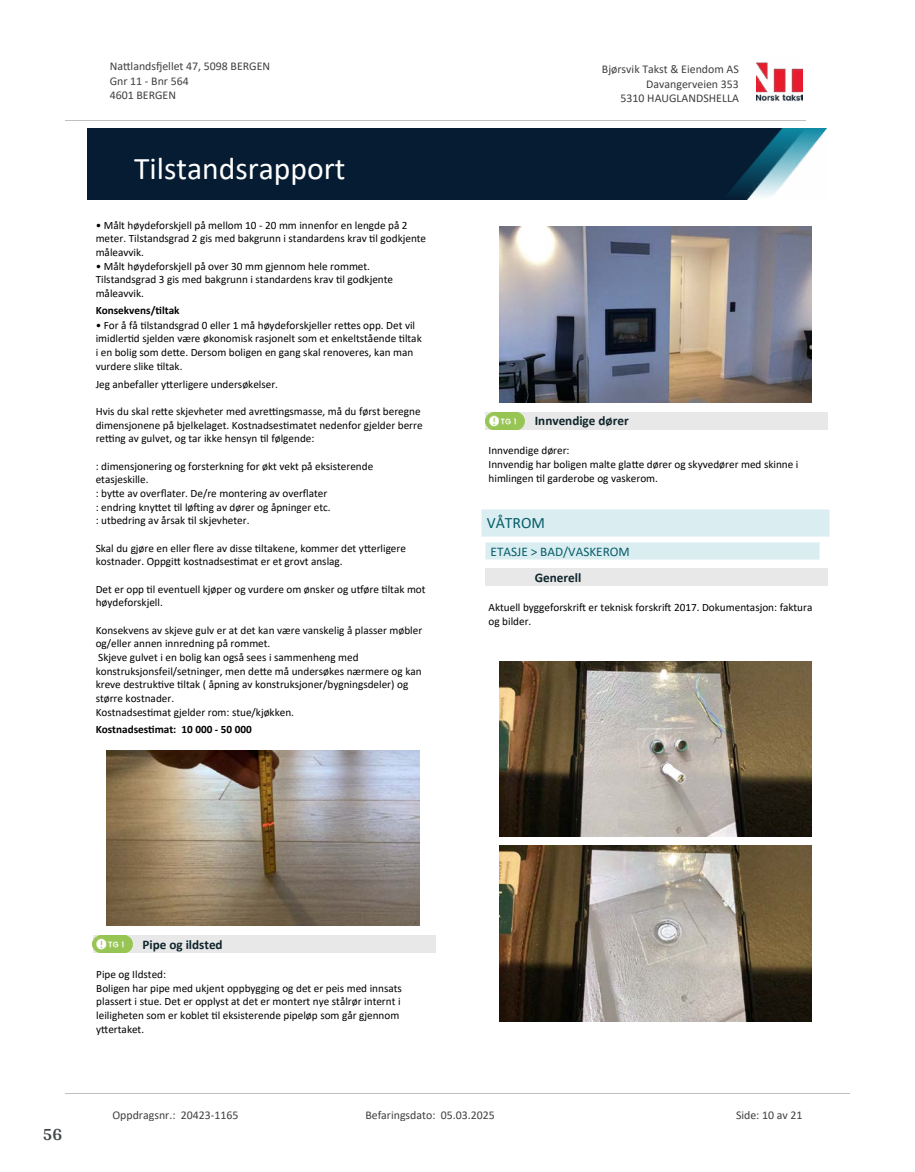
<style>
.page{position:relative;width:915px;height:1172px;background:#fff}
.page>*{position:absolute;margin:0;border:0;box-sizing:border-box;transform-origin:0 0}
.t1{font:31.65px "Calibri";color:#fff}
.t2{font:700 18px "Arya";color:#414749}
.t3{font:15.75px "Calibri";color:#065c69}
.t4{font:700 13.2px "Calibri";color:#0f252c}
.t5{font:13.2px "Calibri";color:#065c69}
.t6{font:11.85px/14.5px "Calibri";color:#404040}
.t7{font:11.25px/13.6px "Calibri";color:#000}
.t8{font:700 11.25px "Calibri";color:#000}
</style>
<div class="page">
<img style="left:107px;top:750px;width:312px;height:176px">
<div style="left:93px;top:935px;width:342px;height:17px;background:#e8e8e8"></div>
<svg style="left:97px;top:935px;width:36px;height:13px"></svg>
<img style="left:93px;top:936px;width:39px;height:16px">
<img style="left:499px;top:226px;width:312px;height:176px">
<div style="left:485px;top:412px;width:342px;height:17px;background:#e8e8e8"></div>
<img style="left:485px;top:412px;width:39px;height:17px">
<div style="left:481px;top:510px;width:347px;height:26px;background:#daeef2"></div>
<svg style="left:481px;top:511px;width:1px;height:25px"></svg>
<svg style="left:828px;top:511px;width:1px;height:25px"></svg>
<hr style="left:481px;top:510px;width:348px;height:1px;background:#eaf5f7">
<hr style="left:481px;top:536px;width:348px;height:1px;background:#eaf5f7">
<div style="left:485px;top:568px;width:342px;height:18px;background:#e8e8e8"></div>
<div style="left:485px;top:543px;width:334px;height:16px;background:#daeef2"></div>
<svg style="left:485px;top:544px;width:1px;height:15px"></svg>
<svg style="left:819px;top:543px;width:1px;height:16px"></svg>
<hr style="left:485px;top:543px;width:334px;height:1px;background:#eaf5f7">
<hr style="left:485px;top:559px;width:334px;height:1px;background:#eaf5f7">
<img style="left:499px;top:661px;width:312px;height:176px">
<img style="left:499px;top:846px;width:312px;height:176px">
<img style="left:756px;top:62px;width:46px;height:40px">
<hr style="left:65px;top:120px;width:740px;height:1px;background:#c0c0c0">
<img style="left:88px;top:129px;width:738px;height:71px">
<hr style="left:65px;top:1093px;width:784px;height:1px;background:#c0c0c0">
<p class="t6" style="left:110px;top:59px;width:162px">Na琀琀lands昀樀ellet 47, 5098 BERGEN<br>Gnr 11 - Bnr 564<br>4601 BERGEN</p>
<p class="t6" style="left:601px;top:62px;width:138px">Bjørsvik Takst &amp; Eiendom AS</p>
<p class="t6" style="left:646px;top:76px;width:94px">Davangerveien 353</p>
<p class="t6" style="left:620px;top:90px;width:120px">5310 HAUGLANDSHELLA</p>
<h1 class="t1" style="left:134px;top:147px;width:213px">Tilstandsrapport</h1>
<p class="t7" style="left:96px;top:218px;width:332px">• Målt høydeforskjell på mellom 10 - 20 mm innenfor en lengde på 2 meter. Tilstandsgrad 2 gis med bakgrunn i standardens krav 琀椀l godkjente måleavvik.</p>
<p class="t7" style="left:96px;top:259px;width:299px">• Målt høydeforskjell på over 30 mm gjennom hele rommet.<br>Tilstandsgrad 3 gis med bakgrunn i standardens krav 琀椀l godkjente måleavvik.</p>
<p class="t8" style="left:96px;top:303px;width:85px">Konsekvens/琀椀ltak</p>
<p class="t7" style="left:96px;top:318px;width:327px">• For å få 琀椀lstandsgrad 0 eller 1 må høydeforskjeller re琀琀es opp. Det vil imidler琀椀d sjelden være økonomisk rasjonelt som et enkeltstående 琀椀ltak i en bolig som de琀琀e. Dersom boligen en gang skal renoveres, kan man vurdere slike 琀椀ltak.</p>
<p class="t7" style="left:96px;top:377px;width:184px">Jeg anbefaller y琀琀erligere undersøkelser.</p>
<p class="t7" style="left:96px;top:404px;width:328px">Hvis du skal re琀琀e skjevheter med avre琀紀ngsmasse, må du først beregne dimensjonene på bjelkelaget. Kostnadses琀椀matet nedenfor gjelder berre re琀紀ng av gulvet, og tar ikke hensyn 琀椀l følgende:</p>
<p class="t7" style="left:96px;top:459px;width:279px">: dimensjonering og forsterkning for økt vekt på eksisterende etasjeskille.<br>: by琀琀e av over昀氀ater. De/re montering av over昀氀ater<br>: endring kny琀琀et 琀椀l lø昀琀ing av dører og åpninger etc.<br>: utbedring av årsak 琀椀l skjevheter.</p>
<p class="t7" style="left:96px;top:541px;width:312px">Skal du gjøre en eller 昀氀ere av disse 琀椀ltakene, kommer det y琀琀erligere kostnader. Oppgi琀琀 kostnadses琀椀mat er et grovt anslag.</p>
<p class="t7" style="left:96px;top:582px;width:331px">Det er opp 琀椀l eventuell kjøper og vurdere om ønsker og u琀昀øre 琀椀ltak mot høydeforskjell.</p>
<p class="t7" style="left:96px;top:623px;width:328px">Konsekvens av skjeve gulv er at det kan være vanskelig å plasser møbler og/eller annen innredning på rommet.<br>Skjeve gulvet i en bolig kan også sees i sammenheng med konstruksjonsfeil/setninger, men de琀琀e må undersøkes nærmere og kan kreve destruk琀椀ve 琀椀ltak ( åpning av konstruksjoner/bygningsdeler) og større kostnader.<br>Kostnadses琀椀mat gjelder rom: stue/kjøkken.</p>
<p class="t8" style="left:96px;top:721px;width:157px">Kostnadses琀椀mat: 10 000 - 50 000</p>
<p class="t4" style="left:534px;top:411px;width:95px">Innvendige dører</p>
<p class="t7" style="left:488px;top:443px;width:311px">Innvendige dører:<br>Innvendig har boligen malte gla琀琀e dører og skyvedører med skinne i himlingen 琀椀l garderobe og vaskerom.</p>
<h3 class="t3" style="left:486px;top:512px;width:60px">VÅTROM</h3>
<p class="t5" style="left:490px;top:542px;width:141px">ETASJE &gt; BAD/VASKEROM</p>
<p class="t4" style="left:534px;top:568px;width:48px">Generell</p>
<p class="t7" style="left:488px;top:600px;width:325px">Aktuell byggeforskri昀琀 er teknisk forskri昀琀 2017. Dokumentasjon: faktura og bilder.</p>
<h2 class="t2" style="left:43px;top:1123px;width:21px">56</h2>
<p class="t4" style="left:142px;top:935px;width:82px">Pipe og ildsted</p>
<p class="t7" style="left:96px;top:967px;width:307px">Pipe og Ildsted:<br>Boligen har pipe med ukjent oppbygging og det er peis med innsats plassert i stue. Det er opplyst at det er montert nye stålrør internt i leiligheten som er koblet 琀椀l eksisterende pipeløp som går gjennom y琀琀ertaket.</p>
<p class="t6" style="left:112px;top:1107px;width:127px">Oppdragsnr.: 20423-1165</p>
<p class="t6" style="left:365px;top:1107px;width:131px">Befaringsdato: 05.03.2025</p>
<p class="t6" style="left:735px;top:1107px;width:68px">Side: 10 av 21</p>
</div>
